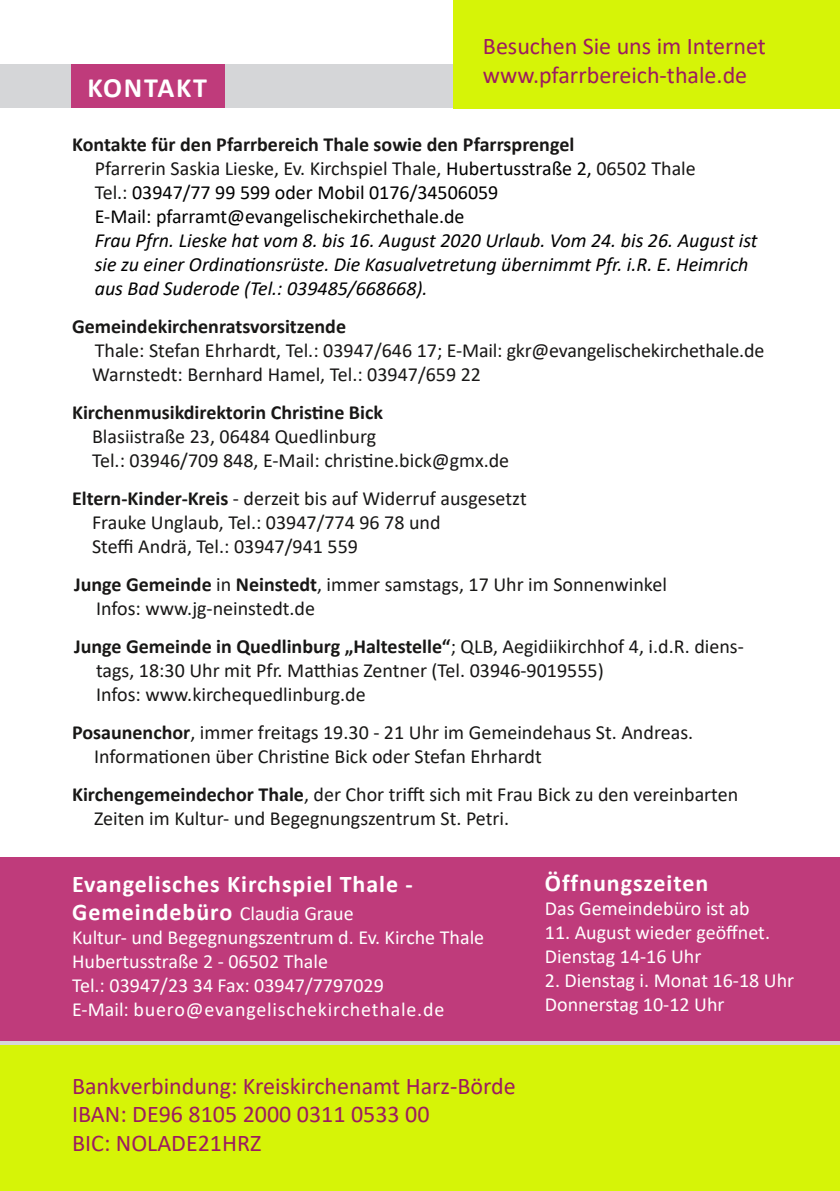
<style>
.page{position:relative;width:840px;height:1191px;background:#fff}
.page>*{position:absolute;margin:0;border:0;box-sizing:border-box;transform-origin:0 0}
.t1{font:700 28px "Calibri";letter-spacing:.06em;color:#fff}
.t2{font:24px/28.8px "Calibri";color:#9c1b60}
.t3{font:700 24px/28.8px "Calibri";letter-spacing:.04em;color:#fff}
.t4{font:20px/24px "Calibri";color:#181716}
.t5{font:20px/24px "Calibri";color:#fff}
.t6{font:20px/24px "Calibri";color:#000001}
.t7{font:italic 20px/24px "Calibri";color:#000001}
.t8{font:700 20px "Calibri";color:#181716}
.s1{font-weight:700;color:#181716}
.s2{color:#181716}
.s3{font-weight:700}
.s4{font-weight:400;font-size:20px}
</style>
<div class="page">
<svg style="left:0;top:1040px;width:839px;height:6px;background:#d1c1a5"></svg>
<div style="left:0;top:857px;width:839px;height:183px;background:#bf3b7b"></div>
<div style="left:0;top:1046px;width:839px;height:145px;background:#d6f407"></div>
<div style="left:0;top:65px;width:585px;height:43px;background:#d5d6d8"></div>
<div style="left:71px;top:65px;width:154px;height:43px;background:#bf3b7b"></div>
<div style="left:453px;top:0;width:386px;height:108px;background:#d6f407"></div>
<h1 class="t1" style="left:87px;top:68px;width:121px">KONTAKT</h1>
<p class="t2" style="left:482px;top:31px;width:284px">Besuchen Sie uns im Internet www.pfarrbereich-thale.de</p>
<p class="t6" style="left:95px;top:132px;width:602px;text-indent:-23px"><span class="s1">Kontakte für den Pfarrbereich Thale sowie den Pfarrsprengel<br></span><span class="s2">Pfarrerin Saskia Lieske, Ev. Kirchspiel Thale,</span> Hubertusstraße 2, <span class="s2">06502 Thale Tel.:</span> 03947/77 99 599 oder Mobil 0176/34506059<br>E-Mail: pfarramt@evangelischekirchethale.de</p>
<p class="t7" style="left:95px;top:228px;width:664px">Frau Pfrn. Lieske hat vom 8. bis 16. August 2020 Urlaub. Vom 24. bis 26. August ist sie zu einer Ordinationsrüste. Die Kasualvetretung übernimmt Pfr. i.R. E. Heimrich aus Bad Suderode (Tel.: 039485/668668).</p>
<p class="t8" style="left:72px;top:312px;width:275px">Gemeindekirchenratsvorsitzende</p>
<p class="t4" style="left:92px;top:338px;width:673px">Thale: Stefan Ehrhardt, Tel.: 03947/646 17; E-Mail: gkr@evangelischekirchethale.de<br>Warnstedt: Bernhard Hamel, Tel.: 03947/659 22</p>
<p class="t8" style="left:72px;top:398px;width:312px">Kirchenmusikdirektorin Christine Bick</p>
<p class="t4" style="left:92px;top:424px;width:418px">Blasiistraße 23, 06484 Quedlinburg<br>Tel.: 03946/709 848, E-Mail: christine.bick@gmx.de</p>
<p class="t4" style="left:92px;top:486px;width:436px;text-indent:-20px"><span class="s3">Eltern-Kinder-Kreis</span> - derzeit bis auf Widerruf ausgesetzt<br>Frauke Unglaub, Tel.: 03947/774 96 78 und<br>Steffi Andrä, Tel.: 03947/941 559</p>
<p class="t4" style="left:96px;top:572px;width:572px;text-indent:-22px"><span class="s3">Junge Gemeinde</span> in <span class="s3">Neinstedt</span>, immer samstags, 17 Uhr im Sonnenwinkel<br>Infos: www.jg-neinstedt.de</p>
<p class="t4" style="left:96px;top:634px;width:649px;text-indent:-22px"><span class="s3">Junge Gemeinde in Quedlinburg „Haltestelle“</span>; QLB, Aegidiikirchhof 4, i.d.R. diens&shy;tags, 18:30 Uhr mit Pfr. Matthias Zentner (Tel. 03946-9019555)<br>Infos: www.kirchequedlinburg.de</p>
<p class="t4" style="left:94px;top:720px;width:600px;text-indent:-22px"><span class="s3">Posaunenchor</span>, immer freitags 19.30 - 21 Uhr im Gemeindehaus St. Andreas.<br>Informationen über Christine Bick oder Stefan Ehrhardt</p>
<p class="t4" style="left:94px;top:782px;width:645px;text-indent:-22px"><span class="s3">Kirchengemeindechor Thale</span>, der Chor trifft sich mit Frau Bick zu den vereinbarten<br>Zeiten im Kultur- und Begegnungszentrum St. Petri.</p>
<p class="t3" style="left:72px;top:868px;width:342px">Evangelisches Kirchspiel Thale -<br>Gemeindebüro <span class="s4">Claudia Graue</span></p>
<p class="t5" style="left:72px;top:925px;width:413px">Kultur- und Begegnungszentrum d. Ev. Kirche Thale Hubertusstraße 2 - 06502 Thale<br>Tel.: 03947/23 34 Fax: 03947/7797029<br>E-Mail: buero@evangelischekirchethale.de</p>
<p class="t2" style="left:72px;top:1070px;width:445px">Bankverbindung: Kreiskirchenamt Harz-Börde<br>IBAN: DE96 8105 2000 0311 0533 00<br>BIC: NOLADE21HRZ</p>
<p class="t3" style="left:544px;top:868px;width:165px">Öffnungszeiten</p>
<p class="t5" style="left:544px;top:896px;width:206px">Das Gemeindebüro ist ab</p>
<p class="t5" style="left:544px;top:920px;width:226px">11. August wieder geöffnet.<br>Dienstag 14-16 Uhr</p>
<p class="t5" style="left:544px;top:968px;width:251px">2. Dienstag i. Monat 16-18 Uhr<br>Donnerstag 10-12 Uhr</p>
</div>
